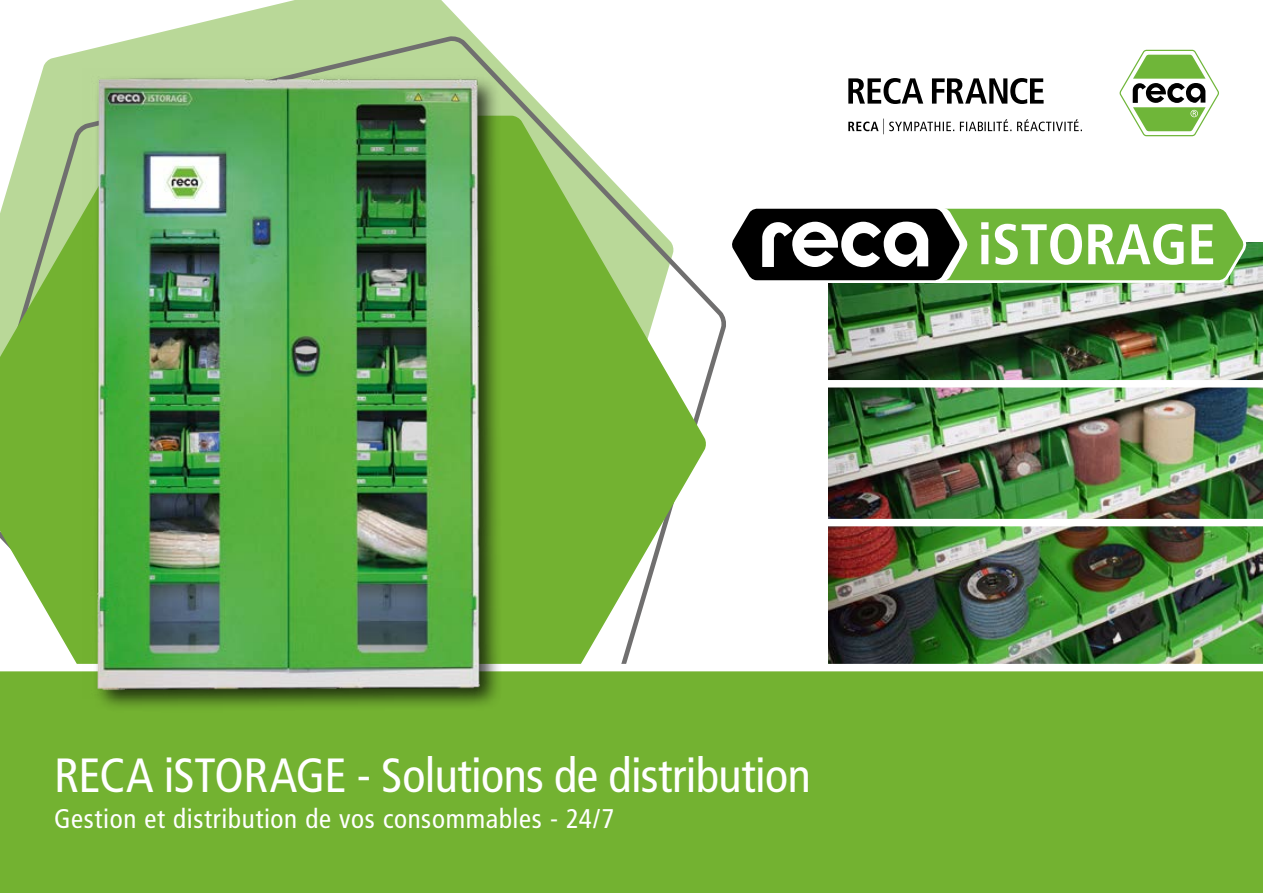
<style>
.page{position:relative;width:1263px;height:893px;background:#fff}
.page>*{position:absolute;margin:0;border:0;box-sizing:border-box;transform-origin:0 0}
.t1{font:700 condensed 57.15px "Frutiger LT Pro";letter-spacing:-.005em;color:#fff}
.t2{font:condensed 48px "Frutiger LT Pro";letter-spacing:-.01em;color:#fff}
.t3{font:condensed 27px "Frutiger LT Pro";letter-spacing:.025em;color:#fff}
</style>
<div class="page">
<svg style="left:141px;top:0;width:335px;height:37px;fill:#b9d898"></svg>
<svg style="left:29px;top:37px;width:697px;height:357px"></svg>
<svg style="left:0;top:116px;width:706px;height:548px;fill:#73b231"></svg>
<svg style="left:848px;top:78px;width:195px;height:26px"></svg>
<svg style="left:848px;top:119px;width:234px;height:15px"></svg>
<svg style="left:1119px;top:50px;width:100px;height:86px"></svg>
<div style="left:0;top:667px;width:1263px;height:226px;background:#73b231"></div>
<img style="left:828px;top:242px;width:435px;height:422px">
<div style="left:0;top:664px;width:1263px;height:7px;background:#fff"></div>
<div style="left:93px;top:73px;width:410px;height:639px;background:#000;opacity:.72"></div>
<img style="left:83px;top:69px;width:418px;height:630px">
<svg style="left:723px;top:193px;width:529px;height:94px"></svg>
<svg style="left:731px;top:206px;width:514px;height:80px"></svg>
<div style="left:824px;top:519px;width:439px;height:7px;background:#fff"></div>
<div style="left:824px;top:380px;width:439px;height:7px;background:#fff"></div>
<h1 class="t1" style="left:977px;top:210px;width:240px">iSTORAGE</h1>
<h2 class="t2" style="left:54px;top:747px;width:758px">RECA iSTORAGE - Solutions de distribution</h2>
<p class="t3" style="left:54px;top:803px;width:562px">Gestion et distribution de vos consommables - 24/7</p>
</div>
